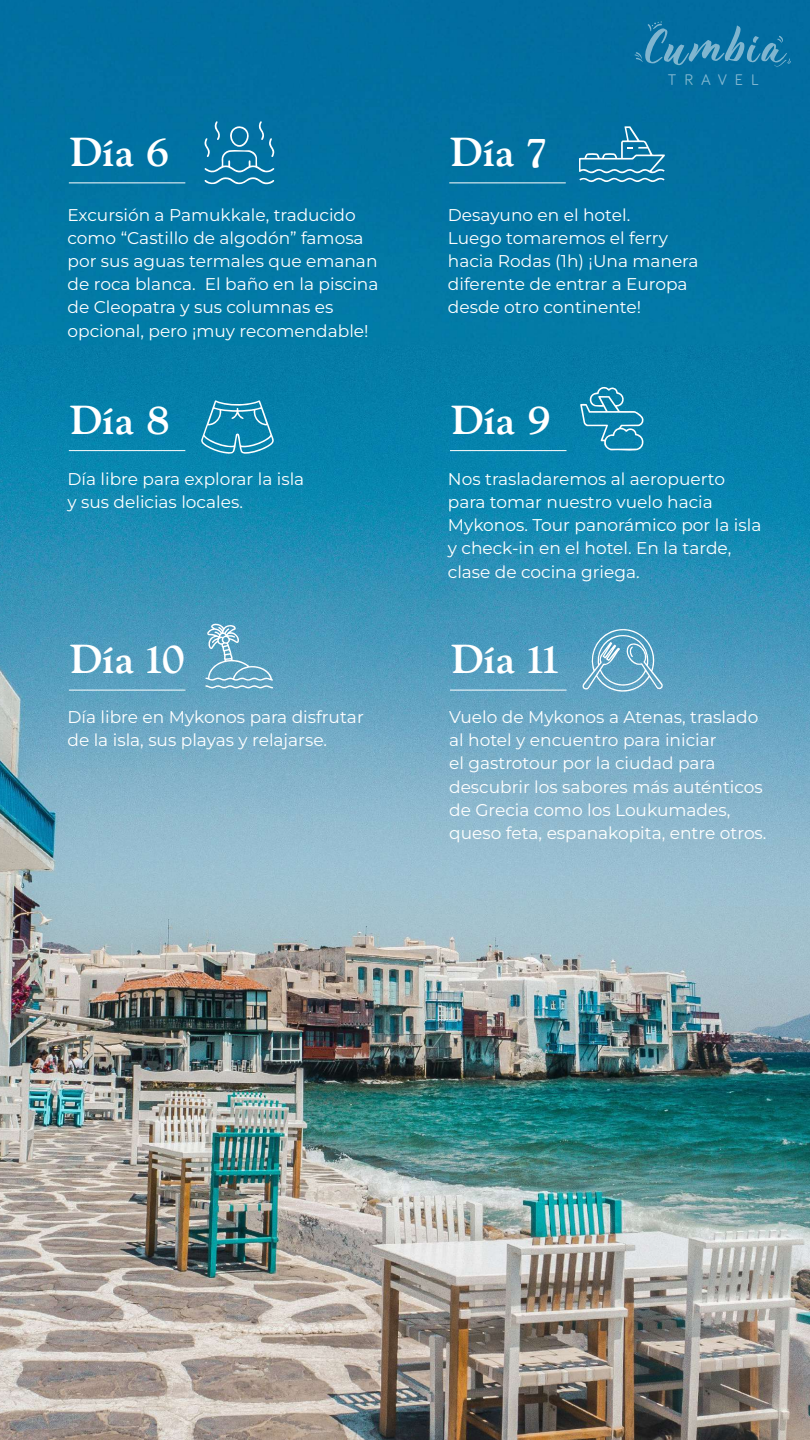
<style>
.page{position:relative;width:810px;height:1440px;background:#fff}
.page>*{position:absolute;margin:0;border:0;box-sizing:border-box;transform-origin:0 0}
.t1{font:40.2px "Indira K";color:#fff}
.t2{font:100 17px/23.2px "Montserrat";color:#fff}
.t3{font:16px "Bariol";letter-spacing:.5em;color:#fff}
</style>
<div class="page">
<img style="left:0;top:0;width:810px;height:1440px">
<svg style="left:635px;top:21px;width:156px;height:46px;background:#1b7baa"></svg>
<hr style="left:69px;top:182px;width:116px;height:1px;background:#fff">
<hr style="left:69px;top:450px;width:116px;height:1px;background:#fff">
<hr style="left:69px;top:690px;width:116px;height:1px;background:#fff">
<hr style="left:450px;top:690px;width:117px;height:1px;background:#fff">
<hr style="left:450px;top:450px;width:117px;height:1px;background:#fff">
<hr style="left:449px;top:182px;width:117px;height:1px;background:#fff">
<svg style="left:204px;top:121px;width:71px;height:64px;background:#2284af"></svg>
<svg style="left:579px;top:126px;width:86px;height:57px;background:#2785ae"></svg>
<svg style="left:205px;top:623px;width:69px;height:66px;background:#6cacc8"></svg>
<svg style="left:580px;top:385px;width:66px;height:66px;background:#2790b5"></svg>
<svg style="left:201px;top:400px;width:74px;height:54px;background:#2c94b8"></svg>
<svg style="left:582px;top:623px;width:82px;height:71px;background:#68aac7"></svg>
<h1 class="t1" style="left:69px;top:127px;width:102px">Día 6</h1>
<h1 class="t1" style="left:449px;top:127px;width:98px">Día 7</h1>
<p class="t3" style="left:668px;top:71px;width:93px">TRAVEL</p>
<p class="t2" style="left:68px;top:202px;width:312px">Excursión a Pamukkale, traducido como “Castillo de algodón” famosa por sus aguas termales que emanan de roca blanca. El baño en la piscina de Cleopatra y sus columnas es opcional, pero ¡muy recomendable!</p>
<p class="t2" style="left:448px;top:202px;width:252px">Desayuno en el hotel.<br>Luego tomaremos el ferry hacia Rodas (1h) ¡Una manera diferente de entrar a Europa desde otro continente!</p>
<h1 class="t1" style="left:69px;top:395px;width:102px">Día 8</h1>
<h1 class="t1" style="left:450px;top:395px;width:102px">Día 9</h1>
<p class="t2" style="left:68px;top:467px;width:238px">Día libre para explorar la isla y sus delicias locales.</p>
<p class="t2" style="left:448px;top:467px;width:315px">Nos trasladaremos al aeropuerto para tomar nuestro vuelo hacia<br>Mykonos. Tour panorámico por la isla y check-in en el hotel. En la tarde, clase de cocina griega.</p>
<h1 class="t1" style="left:69px;top:634px;width:118px">Día 10</h1>
<h1 class="t1" style="left:450px;top:634px;width:110px">Día 11</h1>
<p class="t2" style="left:68px;top:705px;width:298px">Día libre en Mykonos para disfrutar de la isla, sus playas y relajarse.</p>
<p class="t2" style="left:449px;top:705px;width:319px">Vuelo de Mykonos a Atenas, traslado al hotel y encuentro para iniciar<br>el gastrotour por la ciudad para descubrir los sabores más auténticos de Grecia como los Loukumades, queso feta, espanakopita, entre otros.</p>
</div>
